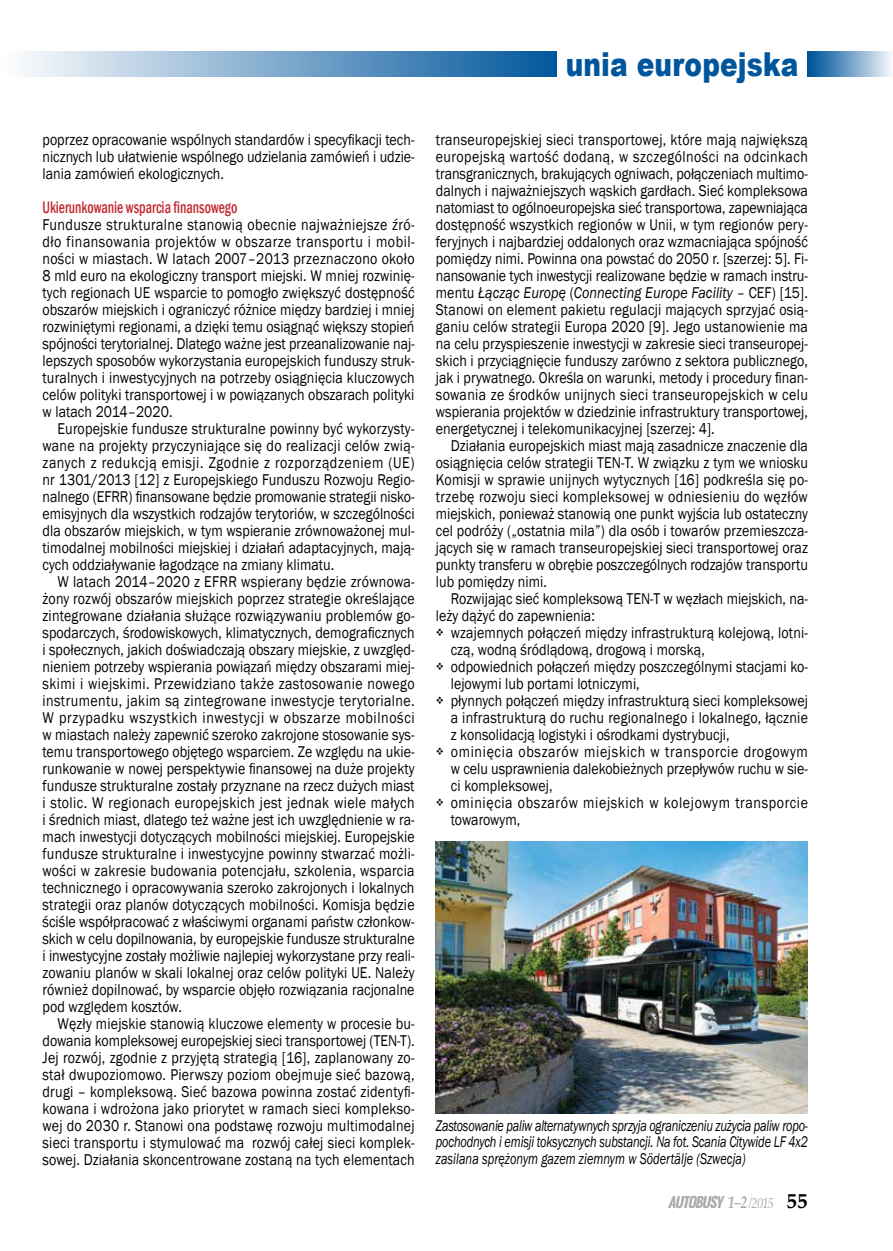
<style>
.page{position:relative;width:893px;height:1251px;background:#fff}
.page>*{position:absolute;margin:0;border:0;box-sizing:border-box;transform-origin:0 0}
.t1{font:900 33px "Arial";letter-spacing:.005em;color:#00569c;scale:.8 1}
.t2{font:500 condensed 17.25px "Franklin Gothic";color:#c1272d;scale:.8 1}
.t3{font:16.05px/17px "Franklin Gothic";letter-spacing:.005em;color:#000;text-align:justify;scale:.87 1}
.t4{font:italic 15.9px/16.5px "Franklin Gothic";letter-spacing:.005em;color:#000;text-align:justify;scale:.77 1}
.t5{font:italic 700 13.5px "Oswald";color:#a7a9ac}
.s1{font-style:italic}
.s2{font-family:"Palatino Linotype";font-size:17.1px}
.s3{font-family:"Palatino Linotype";font-weight:400;font-size:14.85px}
.s4{font-family:"Palatino Linotype";font-style:normal;font-size:21px;color:#000}
</style>
<div class="page">
<div style="left:0;top:51px;width:556px;height:26px;background:linear-gradient(to right,#fff,#03579d)"></div>
<div style="left:808px;top:51px;width:85px;height:26px;background:linear-gradient(to right,#004f98,#f6f9fb)"></div>
<img style="left:436px;top:841px;width:372px;height:272px">
<p class="t3" style="left:43px;top:131px;width:429px">poprzez opracowanie wspólnych standardów i specyfikacji tech&shy;nicznych lub ułatwienie wspólnego udzielania zamówień i udzie&shy;lania zamówień ekologicznych.</p>
<p class="t2" style="left:43px;top:195px;width:245px">Ukierunkowanie wsparcia finansowego</p>
<p class="t3" style="left:43px;top:216px;width:429px">Fundusze strukturalne stanowią obecnie najważniejsze źró&shy;dło finansowania projektów w obszarze transportu i mobil&shy;ności w miastach. W latach 2007–2013 przeznaczono około 8 mld euro na ekologiczny transport miejski. W mniej rozwinię&shy;tych regionach UE wsparcie to pomogło zwiększyć dostępność obszarów miejskich i ograniczyć różnice między bardziej i mniej rozwiniętymi regionami, a dzięki temu osiągnąć większy stopień spójności terytorialnej. Dlatego ważne jest przeanalizowanie naj&shy;lepszych sposobów wykorzystania europejskich funduszy struk&shy;turalnych i inwestycyjnych na potrzeby osiągnięcia kluczowych celów polityki transportowej i w powiązanych obszarach polityki w latach 2014–2020.</p>
<p class="t3" style="left:43px;top:420px;width:429px;text-indent:15px">Europejskie fundusze strukturalne powinny być wykorzysty&shy;wane na projekty przyczyniające się do realizacji celów zwią&shy;zanych z redukcją emisji. Zgodnie z rozporządzeniem (UE) nr 1301/2013 [12] z Europejskiego Funduszu Rozwoju Regio&shy;nalnego (EFRR) finansowane będzie promowanie strategii nisko&shy;emisyjnych dla wszystkich rodzajów terytoriów, w szczególności dla obszarów miejskich, w tym wspieranie zrównoważonej mul&shy;timodalnej mobilności miejskiej i działań adaptacyjnych, mają&shy;cych oddziaływanie łagodzące na zmiany klimatu.</p>
<p class="t3" style="left:43px;top:573px;width:429px;text-indent:15px">W latach 2014–2020 z EFRR wspierany będzie zrównowa&shy;żony rozwój obszarów miejskich poprzez strategie określające zintegrowane działania służące rozwiązywaniu problemów go&shy;spodarczych, środowiskowych, klimatycznych, demograficznych i społecznych, jakich doświadczają obszary miejskie, z uwzględ&shy;nieniem potrzeby wspierania powiązań między obszarami miej&shy;skimi i wiejskimi. Przewidziano także zastosowanie nowego instrumentu, jakim są zintegrowane inwestycje terytorialne.<br>W przypadku wszystkich inwestycji w obszarze mobilności w miastach należy zapewnić szeroko zakrojone stosowanie sys&shy;temu transportowego objętego wsparciem. Ze względu na ukie&shy;runkowanie w nowej perspektywie finansowej na duże projekty fundusze strukturalne zostały przyznane na rzecz dużych miast i stolic. W regionach europejskich jest jednak wiele małych i średnich miast, dlatego też ważne jest ich uwzględnienie w ra&shy;mach inwestycji dotyczących mobilności miejskiej. Europejskie fundusze strukturalne i inwestycyjne powinny stwarzać możli&shy;wości w zakresie budowania potencjału, szkolenia, wsparcia technicznego i opracowywania szeroko zakrojonych i lokalnych strategii oraz planów dotyczących mobilności. Komisja będzie ściśle współpracować z właściwymi organami państw członkow&shy;skich w celu dopilnowania, by europejskie fundusze strukturalne i inwestycyjne zostały możliwie najlepiej wykorzystane przy reali&shy;zowaniu planów w skali lokalnej oraz celów polityki UE. Należy również dopilnować, by wsparcie objęło rozwiązania racjonalne pod względem kosztów.</p>
<p class="t3" style="left:43px;top:1014px;width:429px;text-indent:15px">Węzły miejskie stanowią kluczowe elementy w procesie bu&shy;dowania kompleksowej europejskiej sieci transportowej (TEN-T).<br>Jej rozwój, zgodnie z przyjętą strategią [16], zaplanowany zo&shy;stał dwupoziomowo. Pierwszy poziom obejmuje sieć bazową, drugi – kompleksową. Sieć bazowa powinna zostać zidentyfi&shy;kowana i wdrożona jako priorytet w ramach sieci komplekso&shy;wej do 2030 r. Stanowi ona podstawę rozwoju multimodalnej sieci transportu i stymulować ma rozwój całej sieci komplek&shy;sowej. Działania skoncentrowane zostaną na tych elementach</p>
<h1 class="t1" style="left:566px;top:40px;width:292px">unia europejska</h1>
<p class="t3" style="left:436px;top:131px;width:429px">transeuropejskiej sieci transportowej, które mają największą europejską wartość dodaną, w szczególności na odcinkach transgranicznych, brakujących ogniwach, połączeniach multimo&shy;dalnych i najważniejszych wąskich gardłach. Sieć kompleksowa natomiast to ogólnoeuropejska sieć transportowa, zapewniająca dostępność wszystkich regionów w Unii, w tym regionów pery&shy;feryjnych i najbardziej oddalonych oraz wzmacniająca spójność pomiędzy nimi. Powinna ona powstać do 2050 r. [szerzej: 5]. Fi&shy;nansowanie tych inwestycji realizowane będzie w ramach instru&shy;mentu <span class="s1">Łącząc Europę</span> (<span class="s1">Connecting Europe Facility</span> – CEF) [15].<br>Stanowi on element pakietu regulacji mających sprzyjać osią&shy;ganiu celów strategii Europa 2020 [9]. Jego ustanowienie ma na celu przyspieszenie inwestycji w zakresie sieci transeuropej&shy;skich i przyciągnięcie funduszy zarówno z sektora publicznego, jak i prywatnego. Określa on warunki, metody i procedury finan&shy;sowania ze środków unijnych sieci transeuropejskich w celu wspierania projektów w dziedzinie infrastruktury transportowej, energetycznej i telekomunikacyjnej [szerzej: 4].</p>
<p class="t3" style="left:436px;top:437px;width:429px;text-indent:15px">Działania europejskich miast mają zasadnicze znaczenie dla osiągnięcia celów strategii TEN-T. W związku z tym we wniosku Komisji w sprawie unijnych wytycznych [16] podkreśla się po&shy;trzebę rozwoju sieci kompleksowej w odniesieniu do węzłów miejskich, ponieważ stanowią one punkt wyjścia lub ostateczny cel podróży („ostatnia mila”) dla osób i towarów przemieszcza&shy;jących się w ramach transeuropejskiej sieci transportowej oraz punkty transferu w obrębie poszczególnych rodzajów transportu lub pomiędzy nimi.</p>
<p class="t3" style="left:436px;top:590px;width:429px;text-indent:15px">Rozwijając sieć kompleksową TEN-T w węzłach miejskich, na&shy;leży dążyć do zapewnienia:</p>
<p class="t3" style="left:451px;top:624px;width:412px;text-align:left">wzajemnych połączeń między infrastrukturą kolejową, lotni&shy;czą, wodną śródlądową, drogową i morską,<br>odpowiednich połączeń między poszczególnymi stacjami ko&shy;lejowymi lub portami lotniczymi,<br>płynnych połączeń między infrastrukturą sieci kompleksowej a infrastrukturą do ruchu regionalnego i lokalnego, łącznie z konsolidacją logistyki i ośrodkami dystrybucji,<br>ominięcia obszarów miejskich w transporcie drogowym w celu usprawnienia dalekobieżnych przepływów ruchu w sie&shy;ci kompleksowej,<br>ominięcia obszarów miejskich w kolejowym transporcie towarowym,</p>
<p class="t4" style="left:436px;top:1117px;width:485px">Zastosowanie paliw alternatywnych sprzyja ograniczeniu zużycia paliw ropo&shy;pochodnych i emisji toksycznych substancji. Na fot. Scania Citywide LF 4x2 zasilana sprężonym gazem ziemnym w Södertälje (Szwecja)</p>
<p class="t5" style="left:668px;top:1191px;width:141px">AUTOBUSY <span class="s2">1–2</span><span class="s3">/2015</span> <span class="s4">55</span></p>
</div>
